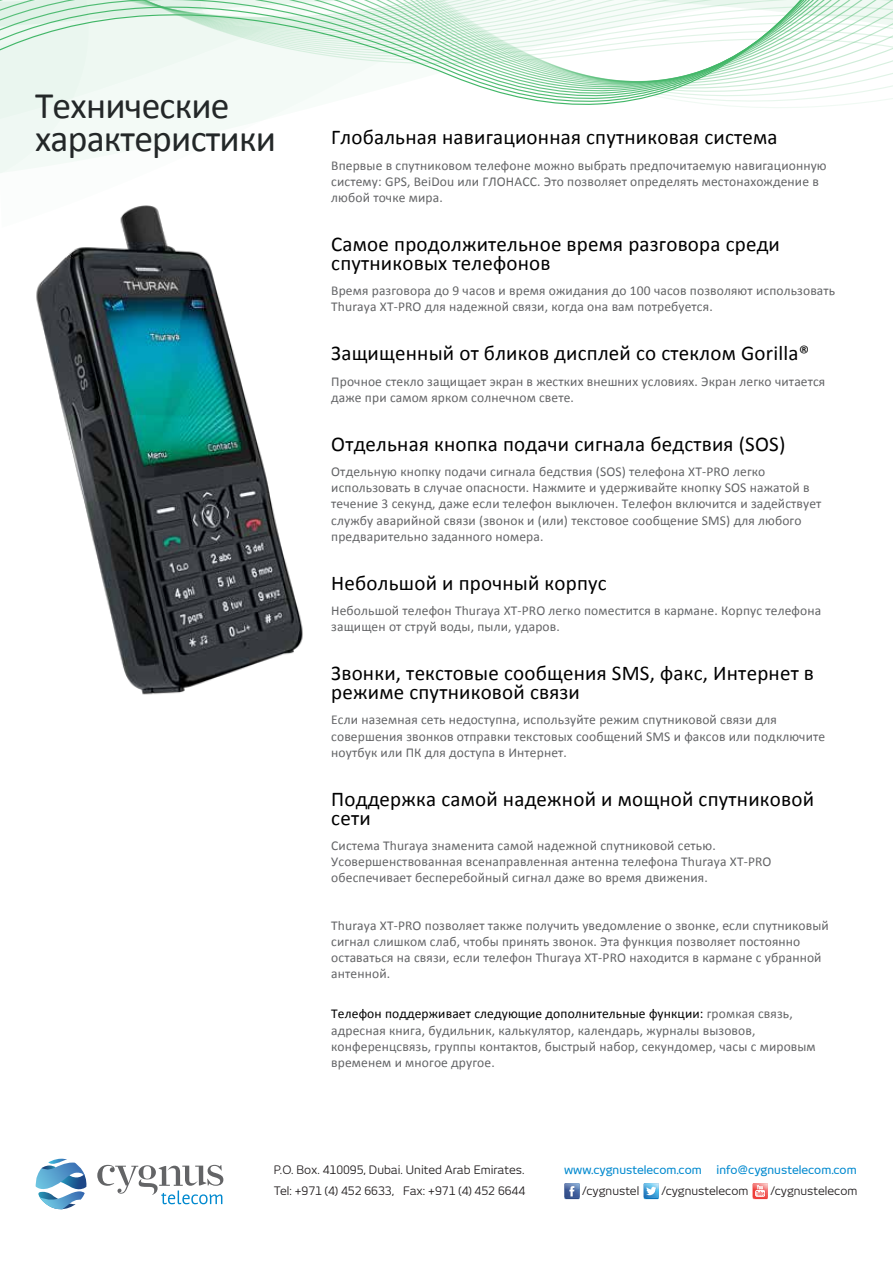
<style>
.page{position:relative;width:893px;height:1263px;background:#fff}
.page>*{position:absolute;margin:0;border:0;box-sizing:border-box;transform-origin:0 0}
.t1{font:37.5px/33.3px "Calibri";letter-spacing:-.02em;color:#232728}
.t2{font:21px/19.2px "Calibri";letter-spacing:.01em;color:#010101}
.t3{font:13.5px/16.2px "Calibri";letter-spacing:.01em;color:#636466}
.t4{font:11.55px/20.7px "New June";color:#231f20}
.t5{font:500 11.55px "New June";color:#0089cf}
.s1{color:#010101}
</style>
<div class="page">
<svg style="left:0;top:108px;width:287px;height:65px"></svg>
<svg style="left:0;top:105px;width:838px;height:3px"></svg>
<svg style="left:0;top:0;width:893px;height:105px"></svg>
<img style="left:36px;top:205px;width:267px;height:490px">
<svg style="left:35px;top:1159px;width:52px;height:51px"></svg>
<svg style="left:97px;top:1165px;width:126px;height:39px"></svg>
<svg style="left:753px;top:1183px;width:15px;height:16px"></svg>
<svg style="left:564px;top:1183px;width:16px;height:16px"></svg>
<svg style="left:644px;top:1183px;width:15px;height:16px"></svg>
<h1 class="t1" style="left:35px;top:89px;width:242px">Технические характеристики</h1>
<h2 class="t2" style="left:331px;top:128px;width:448px">Глобальная навигационная спутниковая система</h2>
<p class="t3" style="left:331px;top:157px;width:497px">Впервые в спутниковом телефоне можно выбрать предпочитаемую навигационную систему: GPS, BeiDou или ГЛОНАСС. Это позволяет определять местонахождение в любой точке мира.</p>
<h2 class="t2" style="left:331px;top:234px;width:450px">Самое продолжительное время разговора среди спутниковых телефонов</h2>
<p class="t3" style="left:331px;top:283px;width:505px">Время разговора до 9 часов и время ожидания до 100 часов позволяют использовать<br>Thuraya XT-PRO для надежной связи, когда она вам потребуется.</p>
<h2 class="t2" style="left:331px;top:344px;width:480px">Защищенный от бликов дисплей со стеклом Gorilla®</h2>
<p class="t3" style="left:331px;top:373px;width:496px">Прочное стекло защищает экран в жестких внешних условиях. Экран легко читается даже при самом ярком солнечном свете.</p>
<h2 class="t2" style="left:331px;top:434px;width:456px">Отдельная кнопка подачи сигнала бедствия (SOS)</h2>
<p class="t3" style="left:331px;top:463px;width:492px">Отдельную кнопку подачи сигнала бедствия (SOS) телефона XT-PRO легко использовать в случае опасности. Нажмите и удерживайте кнопку SOS нажатой в течение 3 секунд, даже если телефон выключен. Телефон включится и задействует службу аварийной связи (звонок и (или) текстовое сообщение SMS) для любого предварительно заданного номера.</p>
<h2 class="t2" style="left:331px;top:573px;width:277px">Небольшой и прочный корпус</h2>
<p class="t3" style="left:331px;top:602px;width:491px">Небольшой телефон Thuraya XT-PRO легко поместится в кармане. Корпус телефона защищен от струй воды, пыли, ударов.</p>
<h2 class="t2" style="left:331px;top:663px;width:484px">Звонки, текстовые сообщения SMS, факс, Интернет в режиме спутниковой связи</h2>
<p class="t3" style="left:331px;top:712px;width:495px">Если наземная сеть недоступна, используйте режим спутниковой связи для совершения звонков отправки текстовых сообщений SMS и факсов или подключите ноутбук или ПК для доступа в Интернет.</p>
<h2 class="t2" style="left:331px;top:789px;width:484px">Поддержка самой надежной и мощной спутниковой сети</h2>
<p class="t3" style="left:331px;top:837px;width:442px">Система Thuraya знаменита самой надежной спутниковой сетью.<br>Усовершенствованная всенаправленная антенна телефона Thuraya XT-PRO обеспечивает бесперебойный сигнал даже во время движения.</p>
<p class="t3" style="left:331px;top:917px;width:499px">Thuraya XT-PRO позволяет также получить уведомление о звонке, если спутниковый сигнал слишком слаб, чтобы принять звонок. Эта функция позволяет постоянно оставаться на связи, если телефон Thuraya XT-PRO находится в кармане с убранной антенной.</p>
<p class="t3" style="left:331px;top:1006px;width:486px"><span class="s1">Телефон поддерживает следующие дополнительные функции:</span> громкая связь, адресная книга, будильник, калькулятор, календарь, журналы вызовов, конференцсвязь, группы контактов, быстрый набор, секундомер, часы с мировым временем и многое другое.</p>
<p class="t4" style="left:274px;top:1160px;width:253px">P.O. Box. 410095, Dubai. United Arab Emirates.<br>Tel: +971 (4) 452 6633, Fax: +971 (4) 452 6644</p>
<p class="t5" style="left:564px;top:1163px;width:139px">www.cygnustelecom.com</p>
<p class="t5" style="left:717px;top:1163px;width:141px">info@cygnustelecom.com</p>
<p class="t4" style="left:582px;top:1180px;width:58px">/cygnustel</p>
<p class="t4" style="left:661px;top:1180px;width:88px">/cygnustelecom</p>
<p class="t4" style="left:771px;top:1180px;width:88px">/cygnustelecom</p>
</div>
